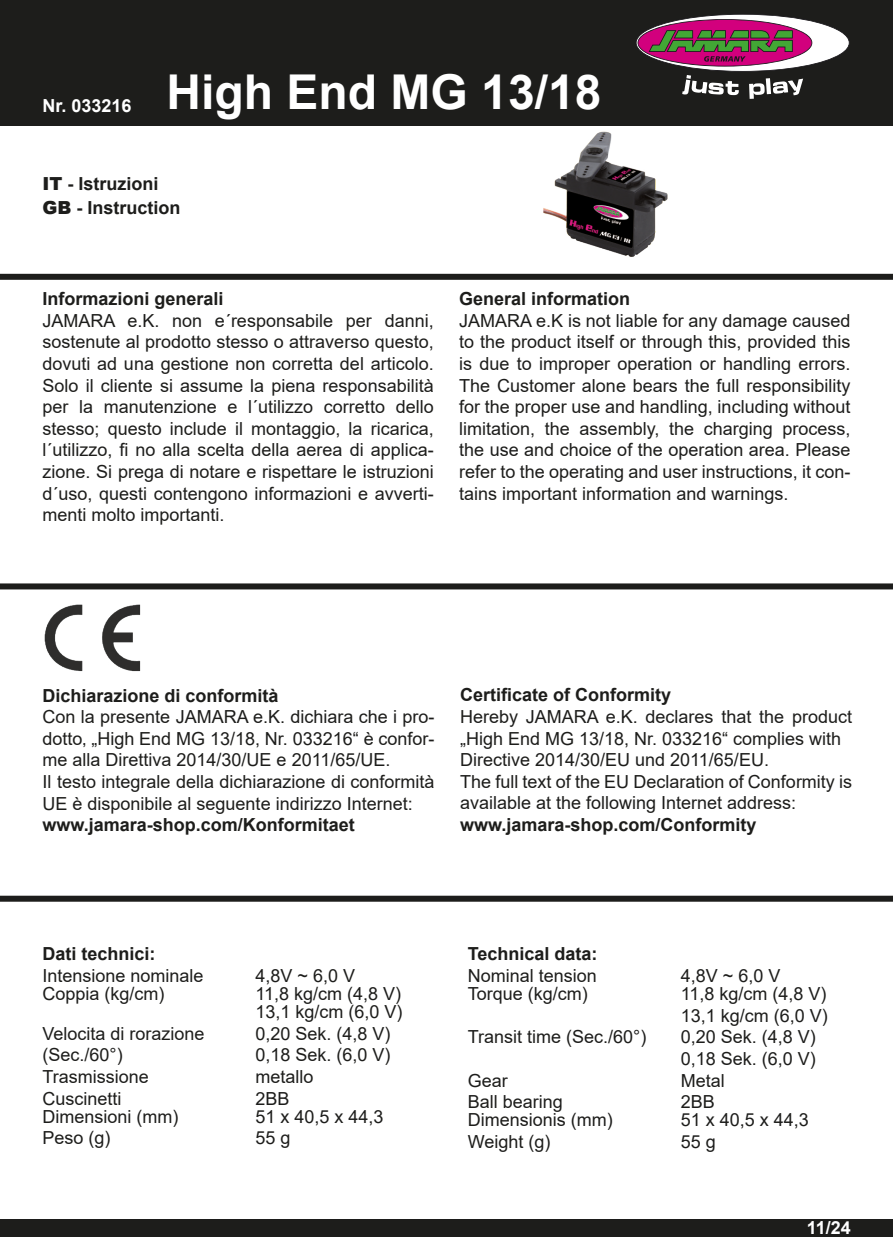
<style>
.page{position:relative;width:893px;height:1259px;background:#fff}
.page>*{position:absolute;margin:0;border:0;box-sizing:border-box;transform-origin:0 0}
.t1{font:700 48px "Arial";color:#fff}
.t2{font:18px/21.6px "Arial";color:#1d1d1b}
.t3{font:700 18px/24px "Arial";color:#1d1d1b}
.t4{font:700 18px "Arial";color:#fff}
.s1{font-weight:900}
</style>
<div class="page">
<div style="left:0;top:0;width:893px;height:125px;background:#1d1d1b"></div>
<div style="left:0;top:1219px;width:893px;height:17px;background:#1d1d1b"></div>
<div style="left:0;top:583px;width:893px;height:6px;background:#1d1d1b"></div>
<div style="left:0;top:274px;width:893px;height:6px;background:#1d1d1b"></div>
<div style="left:0;top:895px;width:893px;height:6px;background:#1d1d1b"></div>
<svg style="left:636px;top:14px;width:214px;height:85px"></svg>
<img style="left:44px;top:604px;width:97px;height:68px">
<img style="left:543px;top:131px;width:125px;height:126px">
<p class="t4" style="left:43px;top:93px;width:91px">Nr. 033216</p>
<h1 class="t1" style="left:167px;top:59px;width:436px">High End MG 13/18</h1>
<p class="t3" style="left:43px;top:172px;width:140px"><span class="s1">IT</span> - Istruzioni<br><span class="s1">GB</span> - Instruction</p>
<p class="t3" style="left:43px;top:287px;width:183px">Informazioni generali</p>
<p class="t2" style="left:43px;top:310px;width:393px;text-align:justify">JAMARA e.K. non e´responsabile per danni, sostenute al prodotto stesso o attraverso questo, dovuti ad una gestione non corretta del articolo.<br>Solo il cliente si assume la piena responsabilità per la manutenzione e l´utilizzo corretto dello stesso; questo include il montaggio, la ricarica, l´utilizzo, fi no alla scelta della aerea di applica&shy;zione. Si prega di notare e rispettare le istruzioni d´uso, questi contengono informazioni e avverti&shy;menti molto importanti.</p>
<p class="t3" style="left:459px;top:287px;width:173px">General information</p>
<p class="t2" style="left:459px;top:310px;width:393px;text-align:justify">JAMARA e.K is not liable for any damage caused to the product itself or through this, provided this is due to improper operation or handling errors.<br>The Customer alone bears the full responsibility for the proper use and handling, including without limitation, the assembly, the charging process, the use and choice of the operation area. Please refer to the operating and user instructions, it con&shy;tains important information and warnings.</p>
<p class="t3" style="left:43px;top:683px;width:238px">Dichiarazione di conformità</p>
<p class="t2" style="left:43px;top:706px;width:394px">Con la presente JAMARA e.K. dichiara che i pro&shy;dotto‚ „High End MG 13/18, Nr. 033216“ è confor&shy;me alla Direttiva 2014/30/UE e 2011/65/UE.<br>Il testo integrale della dichiarazione di conformità UE è disponibile al seguente indirizzo Internet:</p>
<p class="t3" style="left:43px;top:813px;width:314px">www.jamara-shop.com/Konformitaet</p>
<p class="t3" style="left:460px;top:683px;width:213px">Certificate of Conformity</p>
<p class="t2" style="left:460px;top:705px;width:394px">Hereby JAMARA e.K. declares that the product „High End MG 13/18, Nr. 033216“ complies with Directive 2014/30/EU und 2011/65/EU.<br>The full text of the EU Declaration of Conformity is available at the following Internet address:</p>
<p class="t3" style="left:460px;top:813px;width:298px">www.jamara-shop.com/Conformity</p>
<p class="t3" style="left:43px;top:942px;width:115px">Dati technici:</p>
<p class="t2" style="left:43px;top:965px;width:163px">Intensione nominale</p>
<p class="t2" style="left:256px;top:965px;width:101px">4,8V ~ 6,0 V</p>
<p class="t2" style="left:43px;top:983px;width:124px">Coppia (kg/cm)</p>
<p class="t2" style="left:256px;top:984px;width:149px;line-height:18px">11,8 kg/cm (4,8 V)<br>13,1 kg/cm (6,0 V)</p>
<p class="t2" style="left:43px;top:1022px;width:164px">Velocita di rorazione</p>
<p class="t2" style="left:256px;top:1022px;width:137px">0,20 Sek. (4,8 V)</p>
<p class="t2" style="left:43px;top:1044px;width:82px">(Sec./60°)</p>
<p class="t2" style="left:256px;top:1044px;width:137px">0,18 Sek. (6,0 V)</p>
<p class="t2" style="left:43px;top:1065px;width:108px">Trasmissione</p>
<p class="t2" style="left:256px;top:1065px;width:60px">metallo</p>
<p class="t2" style="left:43px;top:1087px;width:81px">Cuscinetti</p>
<p class="t2" style="left:256px;top:1087px;width:36px">2BB</p>
<p class="t2" style="left:43px;top:1105px;width:137px">Dimensioni (mm)</p>
<p class="t2" style="left:256px;top:1105px;width:130px">51 x 40,5 x 44,3</p>
<p class="t2" style="left:43px;top:1127px;width:70px">Peso (g)</p>
<p class="t2" style="left:256px;top:1127px;width:37px">55 g</p>
<p class="t3" style="left:468px;top:942px;width:131px">Technical data:</p>
<p class="t2" style="left:468px;top:965px;width:131px">Nominal tension</p>
<p class="t2" style="left:681px;top:965px;width:101px">4,8V ~ 6,0 V</p>
<p class="t2" style="left:468px;top:983px;width:122px">Torque (kg/cm)</p>
<p class="t2" style="left:681px;top:983px;width:149px">11,8 kg/cm (4,8 V)<br>13,1 kg/cm (6,0 V)</p>
<p class="t2" style="left:468px;top:1026px;width:180px">Transit time (Sec./60°)</p>
<p class="t2" style="left:681px;top:1026px;width:137px">0,20 Sek. (4,8 V)<br>0,18 Sek. (6,0 V)</p>
<p class="t2" style="left:468px;top:1069px;width:42px">Gear</p>
<p class="t2" style="left:681px;top:1069px;width:46px">Metal</p>
<p class="t2" style="left:468px;top:1091px;width:97px">Ball bearing</p>
<p class="t2" style="left:681px;top:1091px;width:36px">2BB</p>
<p class="t2" style="left:468px;top:1109px;width:146px">Dimensionis (mm)</p>
<p class="t2" style="left:681px;top:1109px;width:130px">51 x 40,5 x 44,3</p>
<p class="t2" style="left:468px;top:1130px;width:84px">Weight (g)</p>
<p class="t2" style="left:681px;top:1130px;width:37px">55 g</p>
<p class="t4" style="left:807px;top:1215px;width:46px">11/24</p>
</div>
